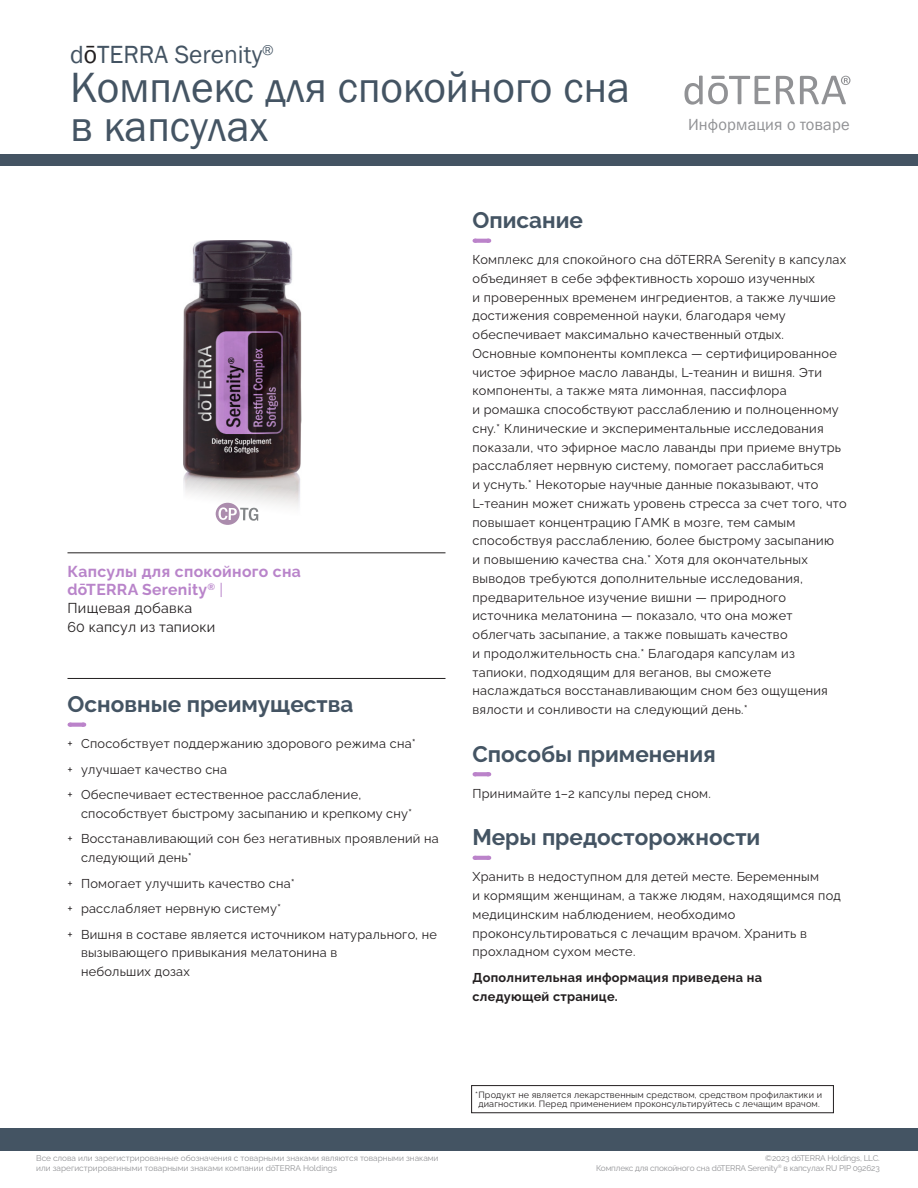
<style>
.page{position:relative;width:918px;height:1188px;background:#fff}
.page>*{position:absolute;margin:0;border:0;box-sizing:border-box;transform-origin:0 0}
.Product_Line_Title{font:43.5px/39px "Franklin Gothic";color:#445463}
.Product_Line_Title-2{font:25.5px "Franklin Gothic";color:#445463}
.Header__Sanctuary_dash{font:22.5px "Raleway v 4020 Bold";color:#445463}
.t1{font:16.5px "Franklin Gothic";letter-spacing:.01em;color:#919295}
.Tag_Title_Roman___Rule{font:15.75px/18px "Raleway v 4020 Bold";letter-spacing:.02em;color:#b984ca}
.Tag_Title_Roman___Rule-2{font:14.25px/18.8px "Raleway v 4020 Regular";letter-spacing:.01em;color:#231f20}
.Body{font:12.75px/18.8px "Raleway v 4020 Regular";letter-spacing:.02em;color:#231f20}
.Body-2{font:12.75px/18.8px "Raleway v 4020 Bold";letter-spacing:.02em;color:#231f20}
.t2{font:9px/9px "Raleway v 4020 Regular";letter-spacing:.02em;color:#231f20;text-align:center}
.t3{font:8.25px/9.9px "Raleway v 4020 Regular";color:#919295}
.t4{font:8.25px/9.9px "Raleway v 4020 Regular";letter-spacing:-.02em;color:#919295;text-align:right}
.s1{color:#231f20}
.s2{font-family:"Raleway v 4020 Regular"}
</style>
<div class="page">
<div style="left:0;top:155px;width:918px;height:11px;background:#445463"></div>
<div style="left:0;top:1128px;width:918px;height:23px;background:#445463"></div>
<svg style="left:776px;top:76px;width:74px;height:28px"></svg>
<svg style="left:684px;top:76px;width:86px;height:29px"></svg>
<div style="left:471px;top:1085px;width:363px;height:28px;border:1px solid #231f20"></div>
<svg style="left:475px;top:239px;width:14px;height:4px"></svg>
<svg style="left:475px;top:772px;width:14px;height:4px"></svg>
<svg style="left:475px;top:856px;width:14px;height:4px"></svg>
<hr style="left:68px;top:553px;width:378px;height:1px;background:#231f20">
<hr style="left:68px;top:678px;width:378px;height:1px;background:#231f20">
<svg style="left:70px;top:723px;width:14px;height:4px"></svg>
<img style="left:183px;top:241px;width:118px;height:275px">
<svg style="left:216px;top:503px;width:42px;height:22px"></svg>
<p class="Product_Line_Title-2" style="left:70px;top:39px;width:205px">d<span class="s1">ō</span>TERRA Serenity<sup>®</sup></p>
<p class="Product_Line_Title" style="left:70px;top:69px;width:562px">Комплекс для спокойного сна в капсулах</p>
<p class="t1" style="left:688px;top:114px;width:163px">Информация о товаре</p>
<p class="Tag_Title_Roman___Rule" style="left:68px;top:561px;width:235px">Капсулы для спокойного сна dōTERRA Serenity<sup>®</sup> <span class="s2">|</span></p>
<p class="Tag_Title_Roman___Rule-2" style="left:68px;top:597px;width:149px">Пищевая добавка<br>60 капсул из тапиоки</p>
<p class="Header__Sanctuary_dash" style="left:68px;top:687px;width:287px">Основные преимущества</p>
<p class="Body" style="left:68px;top:733px;width:350px">+ Способствует поддержанию здорового режима сна*</p>
<p class="Body" style="left:68px;top:758px;width:161px">+ улучшает качество сна</p>
<p class="Body" style="left:81px;top:784px;width:333px;text-indent:-14px">+ Обеспечивает естественное расслабление, способствует быстрому засыпанию и крепкому сну*</p>
<p class="Body" style="left:81px;top:828px;width:359px;text-indent:-14px">+ Восстанавливающий сон без негативных проявлений на следующий день*</p>
<p class="Body" style="left:68px;top:872px;width:229px">+ Помогает улучшить качество сна*</p>
<p class="Body" style="left:68px;top:898px;width:215px">+ расслабляет нервную систему*</p>
<p class="Body" style="left:81px;top:923px;width:358px;text-indent:-14px">+ Вишня в составе является источником натурального, не вызывающего привыкания мелатонина в<br>небольших дозах</p>
<p class="Header__Sanctuary_dash" style="left:472px;top:203px;width:112px">Описание</p>
<p class="Body" style="left:472px;top:249px;width:376px">Комплекс для спокойного сна dōTERRA Serenity в капсулах объединяет в себе эффективность хорошо изученных<br>и проверенных временем ингредиентов, а также лучшие достижения современной науки, благодаря чему обеспечивает максимально качественный отдых.<br>Основные компоненты комплекса — сертифицированное чистое эфирное масло лаванды, L-теанин и вишня. Эти компоненты, а также мята лимонная, пассифлора<br>и ромашка способствуют расслаблению и полноценному сну.* Клинические и экспериментальные исследования показали, что эфирное масло лаванды при приеме внутрь расслабляет нервную систему, помогает расслабиться<br>и уснуть.* Некоторые научные данные показывают, что L-теанин может снижать уровень стресса за счет того, что повышает концентрацию ГАМК в мозге, тем самым способствуя расслаблению, более быстрому засыпанию<br>и повышению качества сна.* Хотя для окончательных выводов требуются дополнительные исследования, предварительное изучение вишни — природного источника мелатонина — показало, что она может облегчать засыпание, а также повышать качество<br>и продолжительность сна.* Благодаря капсулам из тапиоки, подходящим для веганов, вы сможете наслаждаться восстанавливающим сном без ощущения вялости и сонливости на следующий день.*</p>
<p class="Header__Sanctuary_dash" style="left:472px;top:737px;width:245px">Способы применения</p>
<p class="Body" style="left:472px;top:782px;width:240px">Принимайте 1–2 капсулы перед сном.</p>
<p class="Header__Sanctuary_dash" style="left:472px;top:820px;width:289px">Меры предосторожности</p>
<p class="Body" style="left:472px;top:866px;width:370px">Хранить в недоступном для детей месте. Беременным<br>и кормящим женщинам, а также людям, находящимся под медицинским наблюдением, необходимо проконсультироваться с лечащим врачом. Хранить в прохладном сухом месте.</p>
<p class="Body-2" style="left:472px;top:967px;width:291px">Дополнительная информация приведена на следующей странице.</p>
<p class="t3" style="left:36px;top:1152px;width:404px">Все слова или зарегистрированные обозначения с товарными знаками являются товарными знаками или зарегистрированными товарными знаками компании dōTERRA Holdings</p>
<p class="t2" style="left:475px;top:1089px;width:348px">*Продукт не является лекарственным средством, средством профилактики и диагностики. Перед применением проконсультируйтесь с лечащим врачом.</p>
<p class="t4" style="left:596px;top:1152px;width:285px">©2023 dōTERRA Holdings, LLC.<br>Комплекс для спокойного сна dōTERRA Serenity<sup>®</sup> в капсулах RU PIP 092623</p>
</div>
